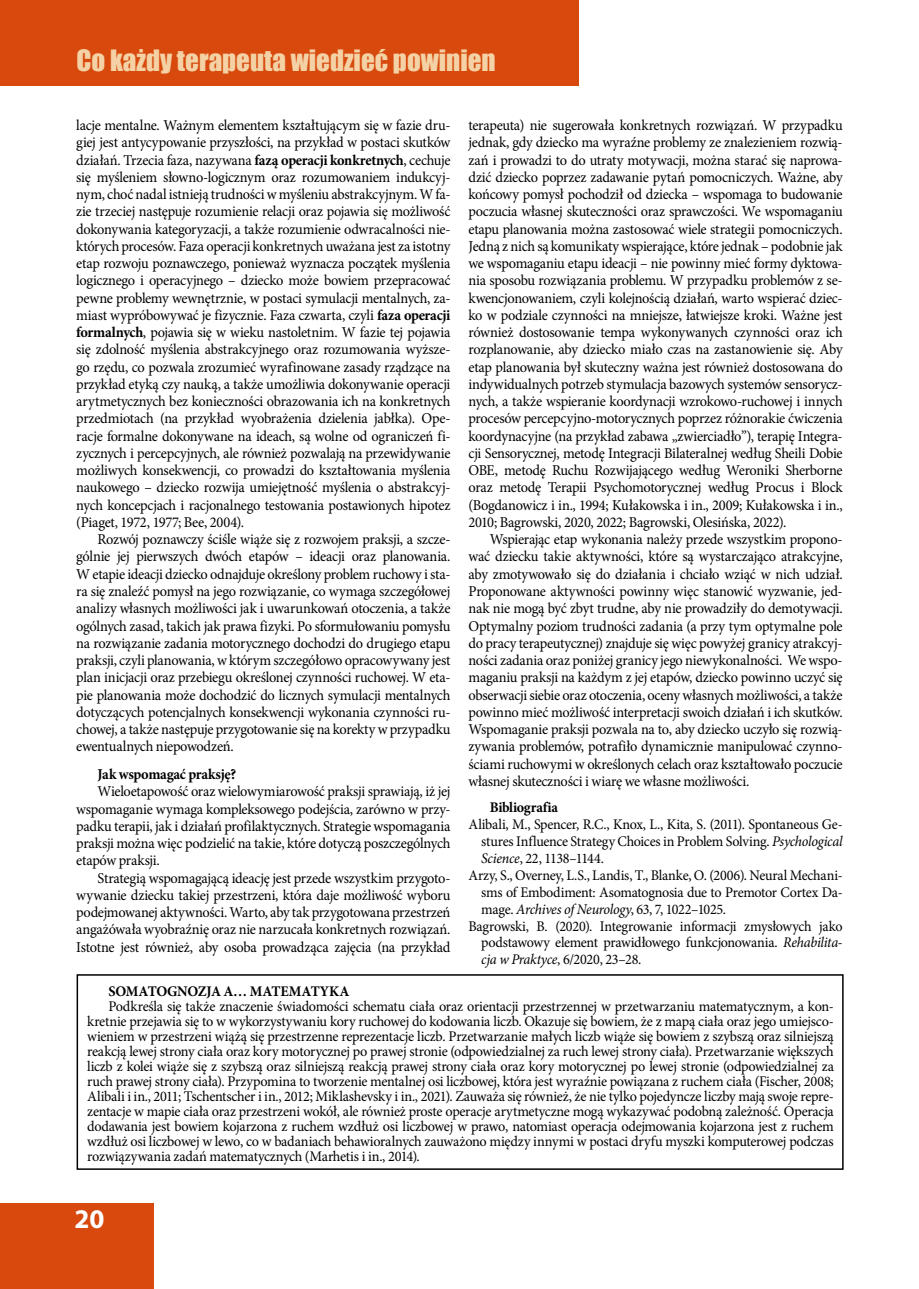
<style>
.page{position:relative;width:919px;height:1289px;background:#fff}
.page>*{position:absolute;margin:0;border:0;box-sizing:border-box;transform-origin:0 0}
.t1{font:27px "Impact";color:#f4d2a5}
.t2{font:700 27px "Myriad Pro";color:#fff}
.t3{font:15px/17.2px "Minion Pro";letter-spacing:-.02em;color:#000;text-align:justify;scale:.96 1}
.t4{font:700 15px "Minion Pro";letter-spacing:-.02em;color:#000;scale:.96 1}
.t5{font:14.7px/15px "Minion Pro";letter-spacing:-.02em;color:#000;text-align:justify}
.t6{font:14.7px "Minion Pro";letter-spacing:-.02em;color:#000;scale:.96 1}
.t7{font:700 14.7px "Minion Pro";letter-spacing:-.02em;color:#000}
.t8{font:14.7px "Minion Pro";letter-spacing:-.045em;color:#000;scale:.96 1}
.t9{font:700 14.7px "Minion Pro";letter-spacing:-.02em;color:#000;scale:.96 1}
.s1{font-weight:700}
.s2{font-style:italic}
</style>
<div class="page">
<div style="left:0;top:0;width:578px;height:85px;background:#d7490c"></div>
<div style="left:0;top:1203px;width:153px;height:85px;background:#d7490c"></div>
<div style="left:77px;top:974px;width:766px;height:195px;border:2px solid #000"></div>
<h1 class="t1" style="left:76px;top:39px;width:420px">Co każdy terapeuta wiedzieć powinien</h1>
<p class="t3" style="left:76px;top:117px;width:391px">lacje mentalne. Ważnym elementem kształtującym się w fazie dru&shy;giej jest antycypowanie przyszłości, na przykład w postaci skutków działań. Trzecia faza, nazywana <span class="s1">fazą operacji konkretnych</span>, cechuje się myśleniem słowno-logicznym oraz rozumowaniem indukcyj&shy;nym, choć nadal istnieją trudności w myśleniu abstrakcyjnym. W fa&shy;zie trzeciej następuje rozumienie relacji oraz pojawia się możliwość dokonywania kategoryzacji, a także rozumienie odwracalności nie&shy;których procesów. Faza operacji konkretnych uważana jest za istotny etap rozwoju poznawczego, ponieważ wyznacza początek myślenia logicznego i operacyjnego – dziecko może bowiem przepracować pewne problemy wewnętrznie, w postaci symulacji mentalnych, za&shy;miast wypróbowywać je fizycznie. Faza czwarta, czyli <span class="s1">faza operacji formalnych</span>, pojawia się w wieku nastoletnim. W fazie tej pojawia się zdolność myślenia abstrakcyjnego oraz rozumowania wyższe&shy;go rzędu, co pozwala zrozumieć wyrafinowane zasady rządzące na przykład etyką czy nauką, a także umożliwia dokonywanie operacji arytmetycznych bez konieczności obrazowania ich na konkretnych przedmiotach (na przykład wyobrażenia dzielenia jabłka). Ope&shy;racje formalne dokonywane na ideach, są wolne od ograniczeń fi&shy;zycznych i percepcyjnych, ale również pozwalają na przewidywanie możliwych konsekwencji, co prowadzi do kształtowania myślenia naukowego – dziecko rozwija umiejętność myślenia o abstrakcyj&shy;nych koncepcjach i racjonalnego testowania postawionych hipotez (Piaget, 1972, 1977; Bee, 2004).</p>
<p class="t3" style="left:76px;top:531px;width:391px;text-indent:21px">Rozwój poznawczy ściśle wiąże się z rozwojem praksji, a szcze&shy;gólnie jej pierwszych dwóch etapów – ideacji oraz planowania.<br>W etapie ideacji dziecko odnajduje określony problem ruchowy i sta&shy;ra się znaleźć pomysł na jego rozwiązanie, co wymaga szczegółowej analizy własnych możliwości jak i uwarunkowań otoczenia, a także ogólnych zasad, takich jak prawa fizyki. Po sformułowaniu pomysłu na rozwiązanie zadania motorycznego dochodzi do drugiego etapu praksji, czyli planowania, w którym szczegółowo opracowywany jest plan inicjacji oraz przebiegu określonej czynności ruchowej. W eta&shy;pie planowania może dochodzić do licznych symulacji mentalnych dotyczących potencjalnych konsekwencji wykonania czynności ru&shy;chowej, a także następuje przygotowanie się na korekty w przypadku ewentualnych niepowodzeń.</p>
<p class="t4" style="left:98px;top:763px;width:146px">Jak wspomagać praksję?</p>
<p class="t3" style="left:76px;top:783px;width:391px;text-indent:21px">Wieloetapowość oraz wielowymiarowość praksji sprawiają, iż jej wspomaganie wymaga kompleksowego podejścia, zarówno w przy&shy;padku terapii, jak i działań profilaktycznych. Strategie wspomagania praksji można więc podzielić na takie, które dotyczą poszczególnych etapów praksji.</p>
<p class="t3" style="left:76px;top:869px;width:391px;text-indent:21px">Strategią wspomagającą ideację jest przede wszystkim przygoto&shy;wywanie dziecku takiej przestrzeni, która daje możliwość wyboru podejmowanej aktywności. Warto, aby tak przygotowana przestrzeń angażówała wyobraźnię oraz nie narzucała konkretnych rozwiązań.<br>Istotne jest również, aby osoba prowadząca zajęcia (na przykład</p>
<p class="t3" style="left:468px;top:117px;width:391px">terapeuta) nie sugerowała konkretnych rozwiązań. W przypadku jednak, gdy dziecko ma wyraźne problemy ze znalezieniem rozwią&shy;zań i prowadzi to do utraty motywacji, można starać się naprowa&shy;dzić dziecko poprzez zadawanie pytań pomocniczych. Ważne, aby końcowy pomysł pochodził od dziecka – wspomaga to budowanie poczucia własnej skuteczności oraz sprawczości. We wspomaganiu etapu planowania można zastosować wiele strategii pomocniczych.<br>Jedną z nich są komunikaty wspierające, które jednak – podobnie jak we wspomaganiu etapu ideacji – nie powinny mieć formy dyktowa&shy;nia sposobu rozwiązania problemu. W przypadku problemów z se&shy;kwencjonowaniem, czyli kolejnością działań, warto wspierać dziec&shy;ko w podziale czynności na mniejsze, łatwiejsze kroki. Ważne jest również dostosowanie tempa wykonywanych czynności oraz ich rozplanowanie, aby dziecko miało czas na zastanowienie się. Aby etap planowania był skuteczny ważna jest również dostosowana do indywidualnych potrzeb stymulacja bazowych systemów sensorycz&shy;nych, a także wspieranie koordynacji wzrokowo-ruchowej i innych procesów percepcyjno-motorycznych poprzez różnorakie ćwiczenia koordynacyjne (na przykład zabawa „zwierciadło”), terapię Integra&shy;cji Sensorycznej, metodę Integracji Bilateralnej według Sheili Dobie OBE, metodę Ruchu Rozwijającego według Weroniki Sherborne oraz metodę Terapii Psychomotorycznej według Procus i Block (Bogdanowicz i in., 1994; Kułakowska i in., 2009; Kułakowska i in., 2010; Bagrowski, 2020, 2022; Bagrowski, Olesińska, 2022).</p>
<p class="t3" style="left:468px;top:531px;width:391px;text-indent:21px">Wspierając etap wykonania należy przede wszystkim propono&shy;wać dziecku takie aktywności, które są wystarczająco atrakcyjne, aby zmotywowało się do działania i chciało wziąć w nich udział.<br>Proponowane aktywności powinny więc stanowić wyzwanie, jed&shy;nak nie mogą być zbyt trudne, aby nie prowadziły do demotywacji.<br>Optymalny poziom trudności zadania (a przy tym optymalne pole do pracy terapeutycznej) znajduje się więc powyżej granicy atrakcyj&shy;ności zadania oraz poniżej granicy jego niewykonalności. We wspo&shy;maganiu praksji na każdym z jej etapów, dziecko powinno uczyć się obserwacji siebie oraz otoczenia, oceny własnych możliwości, a także powinno mieć możliwość interpretacji swoich działań i ich skutków.<br>Wspomaganie praksji pozwala na to, aby dziecko uczyło się rozwią&shy;zywania problemów, potrafiło dynamicznie manipulować czynno&shy;ściami ruchowymi w określonych celach oraz kształtowało poczucie własnej skuteczności i wiarę we własne możliwości.</p>
<p class="t9" style="left:489px;top:796px;width:73px">Bibliografia</p>
<p class="t6" style="left:468px;top:814px;width:391px">Alibali, M., Spencer, R.C., Knox, L., Kita, S. (2011). Spontaneous Ge-</p>
<p class="t6" style="left:481px;top:831px;width:378px">stures Influence Strategy Choices in Problem Solving. <span class="s2">Psychological</span></p>
<p class="t8" style="left:481px;top:848px;width:129px"><span class="s2">Science</span>, 22, 1138–1144.</p>
<p class="t6" style="left:468px;top:865px;width:391px">Arzy, S., Overney, L.S., Landis, T., Blanke, O. (2006). Neural Mechani-</p>
<p class="t6" style="left:481px;top:882px;width:378px">sms of Embodiment: Asomatognosia due to Premotor Cortex Da-</p>
<p class="t6" style="left:481px;top:899px;width:256px">mage. <span class="s2">Archives of Neurology</span>, 63, 7, 1022–1025.</p>
<p class="t6" style="left:468px;top:916px;width:391px">Bagrowski, B. (2020). Integrowanie informacji zmysłowych jako</p>
<p class="t6" style="left:481px;top:932px;width:378px">podstawowy element prawidłowego funkcjonowania. <span class="s2">Rehabilita-</span></p>
<p class="t6" style="left:481px;top:949px;width:168px"><span class="s2">cja w Praktyce</span>, 6/2020, 23–28.</p>
<p class="t7" style="left:108px;top:980px;width:242px">SOMATOGNOZJA A… MATEMATYKA</p>
<p class="t5" style="left:87px;top:998px;width:748px;text-indent:21px">Podkreśla się także znaczenie świadomości schematu ciała oraz orientacji przestrzennej w przetwarzaniu matematycznym, a kon&shy;kretnie przejawia się to w wykorzystywaniu kory ruchowej do kodowania liczb. Okazuje się bowiem, że z mapą ciała oraz jego umiejsco&shy;wieniem w przestrzeni wiążą się przestrzenne reprezentacje liczb. Przetwarzanie małych liczb wiąże się bowiem z szybszą oraz silniejszą reakcją lewej strony ciała oraz kory motorycznej po prawej stronie (odpowiedzialnej za ruch lewej strony ciała). Przetwarzanie większych liczb z kolei wiąże się z szybszą oraz silniejszą reakcją prawej strony ciała oraz kory motorycznej po lewej stronie (odpowiedzialnej za ruch prawej strony ciała). Przypomina to tworzenie mentalnej osi liczbowej, która jest wyraźnie powiązana z ruchem ciała (Fischer, 2008; Alibali i in., 2011; Tschentscher i in., 2012; Miklashevsky i in., 2021). Zauważa się również, że nie tylko pojedyncze liczby mają swoje repre&shy;zentacje w mapie ciała oraz przestrzeni wokół, ale również proste operacje arytmetyczne mogą wykazywać podobną zależność. Operacja dodawania jest bowiem kojarzona z ruchem wzdłuż osi liczbowej w prawo, natomiast operacja odejmowania kojarzona jest z ruchem wzdłuż osi liczbowej w lewo, co w badaniach behawioralnych zauważono między innymi w postaci dryfu myszki komputerowej podczas rozwiązywania zadań matematycznych (Marhetis i in., 2014).</p>
<h1 class="t2" style="left:74px;top:1201px;width:31px">20</h1>
</div>
